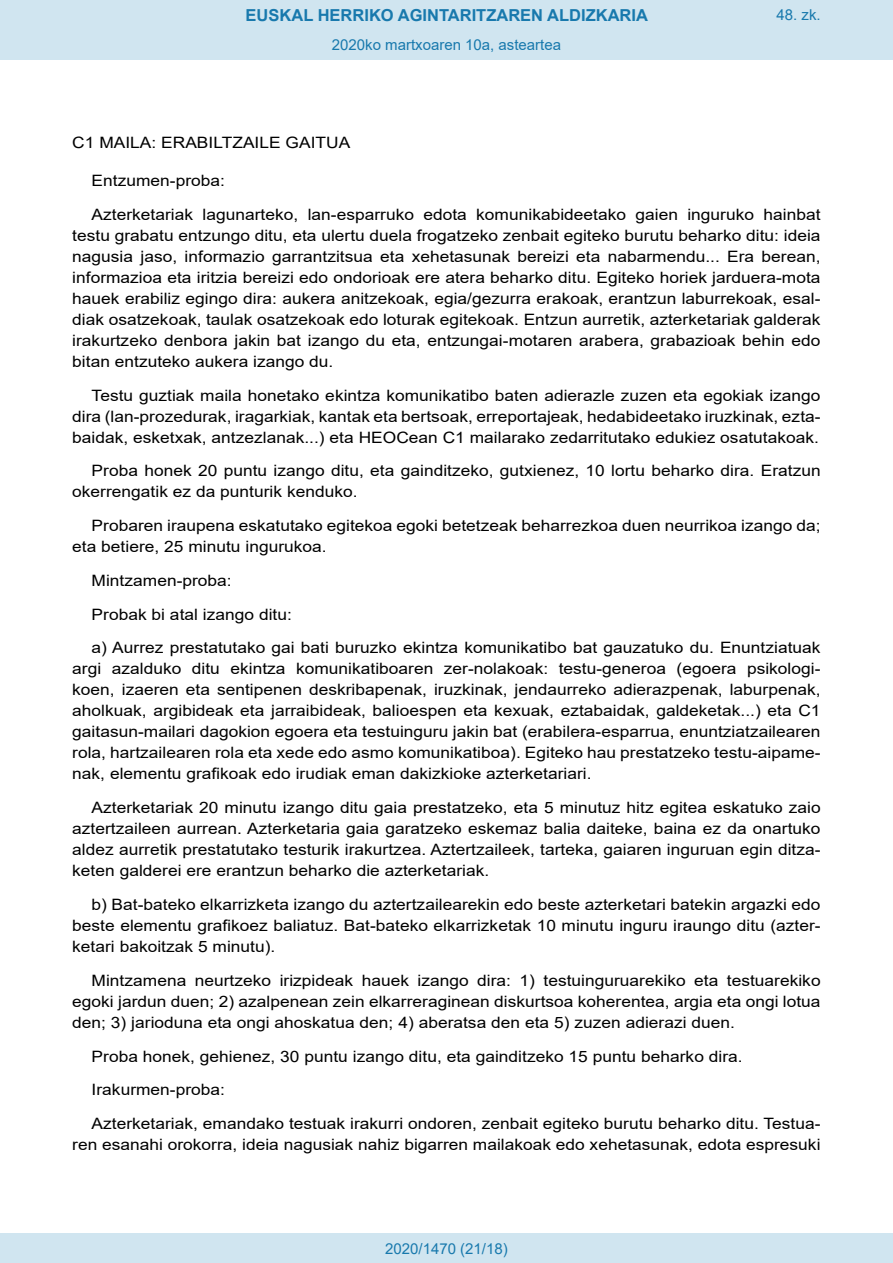
<style>
.page{position:relative;width:893px;height:1263px;background:#fff}
.page>*{position:absolute;margin:0;border:0;box-sizing:border-box;transform-origin:0 0}
.t1{font:700 16.5px "Arial";color:#1879ad}
.BOPVDetalle{font:15.6px/21px "Arial";color:#000;text-align:justify;scale:1.11 1}
.BOPVDisposicionTitul{font:15.6px "Arial";color:#000;scale:1.11 1}
.Paginacion_Centro{font:15px "Arial";color:#1879ad}
</style>
<div class="page">
<div style="left:0;top:0;width:893px;height:60px;background:#d0e5f0"></div>
<div style="left:0;top:1233px;width:893px;height:30px;background:#d0e5f0"></div>
<p class="t1" style="left:246px;top:3px;width:404px">EUSKAL HERRIKO AGINTARITZAREN ALDIZKARIA</p>
<p class="Paginacion_Centro" style="left:332px;top:35px;width:231px">2020ko martxoaren 10a, asteartea</p>
<p class="Paginacion_Centro" style="left:776px;top:5px;width:46px">48. zk.</p>
<p class="BOPVDisposicionTitul" style="left:72px;top:132px;width:252px">C1 MAILA: ERABILTZAILE GAITUA</p>
<p class="BOPVDetalle" style="left:92px;top:170px;width:122px">Entzumen-proba:</p>
<p class="BOPVDetalle" style="left:72px;top:204px;width:676px;text-indent:19px">Azterketariak lagunarteko, lan-esparruko edota komunikabideetako gaien inguruko hainbat testu grabatu entzungo ditu, eta ulertu duela frogatzeko zenbait egiteko burutu beharko ditu: ideia nagusia jaso, informazio garrantzitsua eta xehetasunak bereizi eta nabarmendu... Era berean, informazioa eta iritzia bereizi edo ondorioak ere atera beharko ditu. Egiteko horiek jarduera-mota hauek erabiliz egingo dira: aukera anitzekoak, egia/gezurra erakoak, erantzun laburrekoak, esal&shy;diak osatzekoak, taulak osatzekoak edo loturak egitekoak. Entzun aurretik, azterketariak galderak irakurtzeko denbora jakin bat izango du eta, entzungai-motaren arabera, grabazioak behin edo bitan entzuteko aukera izango du.</p>
<p class="BOPVDetalle" style="left:72px;top:385px;width:676px;text-indent:19px">Testu guztiak maila honetako ekintza komunikatibo baten adierazle zuzen eta egokiak izango dira (lan-prozedurak, iragarkiak, kantak eta bertsoak, erreportajeak, hedabideetako iruzkinak, ezta&shy;baidak, esketxak, antzezlanak...) eta HEOCean C1 mailarako zedarritutako edukiez osatutakoak.</p>
<p class="BOPVDetalle" style="left:72px;top:460px;width:676px;text-indent:19px">Proba honek 20 puntu izango ditu, eta gainditzeko, gutxienez, 10 lortu beharko dira. Eratzun okerrengatik ez da punturik kenduko.</p>
<p class="BOPVDetalle" style="left:72px;top:515px;width:676px;text-indent:19px">Probaren iraupena eskatutako egitekoa egoki betetzeak beharrezkoa duen neurrikoa izango da; eta betiere, 25 minutu ingurukoa.</p>
<p class="BOPVDetalle" style="left:92px;top:570px;width:128px">Mintzamen-proba:</p>
<p class="BOPVDetalle" style="left:92px;top:604px;width:182px">Probak bi atal izango ditu:</p>
<p class="BOPVDetalle" style="left:72px;top:637px;width:676px;text-indent:19px">a) Aurrez prestatutako gai bati buruzko ekintza komunikatibo bat gauzatuko du. Enuntziatuak argi azalduko ditu ekintza komunikatiboaren zer-nolakoak: testu-generoa (egoera psikologi&shy;koen, izaeren eta sentipenen deskribapenak, iruzkinak, jendaurreko adierazpenak, laburpenak, aholkuak, argibideak eta jarraibideak, balioespen eta kexuak, eztabaidak, galdeketak...) eta C1 gaitasun-mailari dagokion egoera eta testuinguru jakin bat (erabilera-esparrua, enuntziatzailearen rola, hartzailearen rola eta xede edo asmo komunikatiboa). Egiteko hau prestatzeko testu-aipame&shy;nak, elementu grafikoak edo irudiak eman dakizkioke azterketariari.</p>
<p class="BOPVDetalle" style="left:72px;top:797px;width:676px;text-indent:19px">Azterketariak 20 minutu izango ditu gaia prestatzeko, eta 5 minutuz hitz egitea eskatuko zaio aztertzaileen aurrean. Azterketaria gaia garatzeko eskemaz balia daiteke, baina ez da onartuko aldez aurretik prestatutako testurik irakurtzea. Aztertzaileek, tarteka, gaiaren inguruan egin ditza&shy;keten galderei ere erantzun beharko die azterketariak.</p>
<p class="BOPVDetalle" style="left:72px;top:894px;width:676px;text-indent:19px">b) Bat-bateko elkarrizketa izango du aztertzailearekin edo beste azterketari batekin argazki edo beste elementu grafikoez baliatuz. Bat-bateko elkarrizketak 10 minutu inguru iraungo ditu (azter&shy;ketari bakoitzak 5 minutu).</p>
<p class="BOPVDetalle" style="left:72px;top:970px;width:676px;text-indent:19px">Mintzamena neurtzeko irizpideak hauek izango dira: 1) testuinguruarekiko eta testuarekiko egoki jardun duen; 2) azalpenean zein elkarreraginean diskurtsoa koherentea, argia eta ongi lotua den; 3) jarioduna eta ongi ahoskatua den; 4) aberatsa den eta 5) zuzen adierazi duen.</p>
<p class="BOPVDetalle" style="left:92px;top:1045px;width:588px">Proba honek, gehienez, 30 puntu izango ditu, eta gainditzeko 15 puntu beharko dira.</p>
<p class="BOPVDetalle" style="left:92px;top:1079px;width:122px">Irakurmen-proba:</p>
<p class="BOPVDetalle" style="left:72px;top:1113px;width:676px;text-align:right">Azterketariak, emandako testuak irakurri ondoren, zenbait egiteko burutu beharko ditu. Testua&shy;ren esanahi orokorra, ideia nagusiak nahiz bigarren mailakoak edo xehetasunak, edota espresuki</p>
<p class="Paginacion_Centro" style="left:385px;top:1238px;width:124px">2020/1470 (21/18)</p>
</div>
